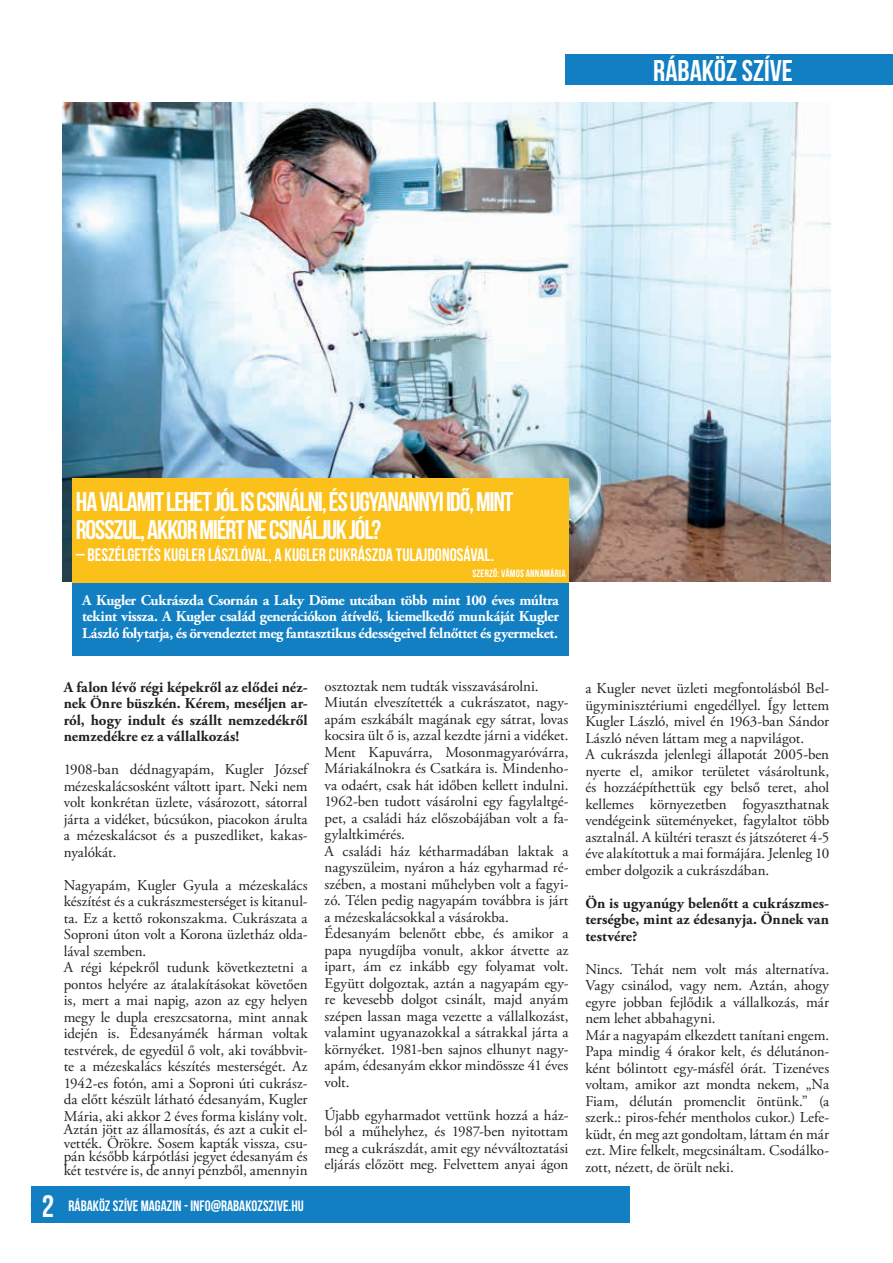
<style>
.page{position:relative;width:893px;height:1263px;background:#fff}
.page>*{position:absolute;margin:0;border:0;box-sizing:border-box;transform-origin:0 0}
.t1{font:31.05px "Bebas Neue";color:#fff}
.t2{font:30px "Bebas Neue";color:#fff}
.t3{font:27px/28.5px "Bebas Neue";letter-spacing:-.04em;color:#fff}
.t4{font:18px "Bebas Neue";color:#fff}
.t5{font:15px/16.5px "Adobe Garamond Pro";color:#231f20}
.t6{font:700 15px/16.5px "Adobe Garamond Pro";letter-spacing:-.025em;color:#fff;text-align:justify}
.t7{font:700 15px/16.5px "Adobe Garamond Pro";letter-spacing:.005em;color:#231f20;text-align:justify}
.t8{font:15px "Bebas Neue";color:#fff}
.t9{font:10.5px "Bebas Neue";letter-spacing:.025em;color:#fff}
</style>
<div class="page">
<div style="left:31px;top:1187px;width:598px;height:36px;background:#127fc2"></div>
<div style="left:565px;top:54px;width:328px;height:31px;background:#127fc2"></div>
<img style="left:63px;top:103px;width:768px;height:479px">
<div style="left:72px;top:582px;width:496px;height:73px;background:#127fc2"></div>
<div style="left:72px;top:478px;width:496px;height:105px;background:#fcc01b"></div>
<h2 class="t2" style="left:653px;top:54px;width:141px">RÁBAKÖZ SZÍVE</h2>
<h3 class="t3" style="left:76px;top:487px;width:439px">HA VALAMIT LEHET JÓL IS CSINÁLNI, ÉS UGYANANNYI IDŐ, MINT<br>ROSSZUL, AKKOR MIÉRT NE CSINÁLJUK JÓL?</h3>
<p class="t4" style="left:76px;top:545px;width:420px">– BESZÉLGETÉS KUGLER LÁSZLÓVAL, A KUGLER CUKRÁSZDA TULAJDONOSÁVAL.</p>
<p class="t9" style="left:472px;top:568px;width:95px">SZERZŐ: VÁMOS ANNAMÁRIA</p>
<p class="t6" style="left:82px;top:592px;width:478px">A Kugler Cukrászda Csornán a Laky Döme utcában több mint 100 éves múltra tekint vissza. A Kugler család generációkon átívelő, kiemelkedő munkáját Kugler László folytatja, és örvendeztet meg fantasztikus édességeivel felnőttet és gyermeket.</p>
<h1 class="t1" style="left:42px;top:1189px;width:14px">2</h1>
<p class="t7" style="left:64px;top:679px;width:245px">A falon lévő régi képekről az elődei néz&shy;nek Önre büszkén. Kérem, meséljen ar&shy;ról, hogy indult és szállt nemzedékről nemzedékre ez a vállalkozás!</p>
<p class="t5" style="left:64px;top:762px;width:245px;text-align:justify">1908-ban dédnagyapám, Kugler József mézeskalácsosként váltott ipart. Neki nem volt konkrétan üzlete, vásározott, sátorral járta a vidéket, búcsúkon, piacokon árulta a mézeskalácsot és a puszedliket, kakas&shy;nyalókát.</p>
<p class="t5" style="left:64px;top:877px;width:245px">Nagyapám, Kugler Gyula a mézeskalács készítést és a cukrászmesterséget is kitanul&shy;ta. Ez a kettő rokonszakma. Cukrászata a Soproni úton volt a Korona üzletház olda&shy;lával szemben.<br>A régi képekről tudunk következtetni a pontos helyére az átalakításokat követően is, mert a mai napig, azon az egy helyen megy le dupla ereszcsatorna, mint annak idején is. Édesanyámék hárman voltak testvérek, de egyedül ő volt, aki továbbvit&shy;te a mézeskalács készítés mesterségét. Az 1942-es fotón, ami a Soproni úti cukrász&shy;da előtt készült látható édesanyám, Kugler Mária, aki akkor 2 éves forma kislány volt.</p>
<p class="t5" style="left:64px;top:1123px;width:245px;line-height:13.5px;text-align:justify">Aztán jött az államosítás, és azt a cukit el&shy;vették. Örökre. Sosem kapták vissza, csu&shy;pán később kárpótlási jegyet édesanyám és két testvére is, de annyi pénzből, amennyin</p>
<p class="t8" style="left:69px;top:1197px;width:237px">RÁBAKÖZ SZÍVE MAGAZIN - INFO@RABAKOZSZIVE.HU</p>
<p class="t5" style="left:325px;top:678px;width:245px">osztoztak nem tudták visszavásárolni.<br>Miután elveszítették a cukrászatot, nagy&shy;apám eszkábált magának egy sátrat, lovas kocsira ült ő is, azzal kezdte járni a vidéket.<br>Ment Kapuvárra, Mosonmagyaróvárra, Máriakálnokra és Csatkára is. Mindenho&shy;va odaért, csak hát időben kellett indulni.<br>1962-ben tudott vásárolni egy fagylaltgé&shy;pet, a családi ház előszobájában volt a fa&shy;gylaltkimérés.<br>A családi ház kétharmadában laktak a nagyszüleim, nyáron a ház egyharmad ré&shy;szében, a mostani műhelyben volt a fagyi&shy;zó. Télen pedig nagyapám továbbra is járt a mézeskalácsokkal a vásárokba.<br>Édesanyám belenőtt ebbe, és amikor a papa nyugdíjba vonult, akkor átvette az ipart, ám ez inkább egy folyamat volt.<br>Együtt dolgoztak, aztán a nagyapám egy&shy;re kevesebb dolgot csinált, majd anyám szépen lassan maga vezette a vállalkozást, valamint ugyanazokkal a sátrakkal járta a környéket. 1981-ben sajnos elhunyt nagy&shy;apám, édesanyám ekkor mindössze 41 éves volt.</p>
<p class="t5" style="left:325px;top:1107px;width:245px;text-align:justify">Újabb egyharmadot vettünk hozzá a ház&shy;ból a műhelyhez, és 1987-ben nyitottam meg a cukrászdát, amit egy névváltoztatási eljárás előzött meg. Felvettem anyai ágon</p>
<p class="t5" style="left:585px;top:681px;width:245px">a Kugler nevet üzleti megfontolásból Bel&shy;ügyminisztériumi engedéllyel. Így lettem Kugler László, mivel én 1963-ban Sándor László néven láttam meg a napvilágot.<br>A cukrászda jelenlegi állapotát 2005-ben nyerte el, amikor területet vásároltunk, és hozzáépíthettük egy belső teret, ahol kellemes környezetben fogyaszthatnak vendégeink süteményeket, fagylaltot több asztalnál. A kültéri teraszt és játszóteret 4-5 éve alakítottuk a mai formájára. Jelenleg 10 ember dolgozik a cukrászdában.</p>
<p class="t7" style="left:585px;top:895px;width:245px">Ön is ugyanúgy belenőtt a cukrászmes&shy;terségbe, mint az édesanyja. Önnek van testvére?</p>
<p class="t5" style="left:585px;top:961px;width:245px">Nincs. Tehát nem volt más alternatíva.<br>Vagy csinálod, vagy nem. Aztán, ahogy egyre jobban fejlődik a vállalkozás, már nem lehet abbahagyni.<br>Már a nagyapám elkezdett tanítani engem.<br>Papa mindig 4 órakor kelt, és délutánon&shy;ként bólintott egy-másfél órát. Tizenéves voltam, amikor azt mondta nekem, „Na Fiam, délután promenclit öntünk.” (a szerk.: piros-fehér mentholos cukor.) Lefe&shy;küdt, én meg azt gondoltam, láttam én már ezt. Mire felkelt, megcsináltam. Csodálko&shy;zott, nézett, de örült neki.</p>
</div>
